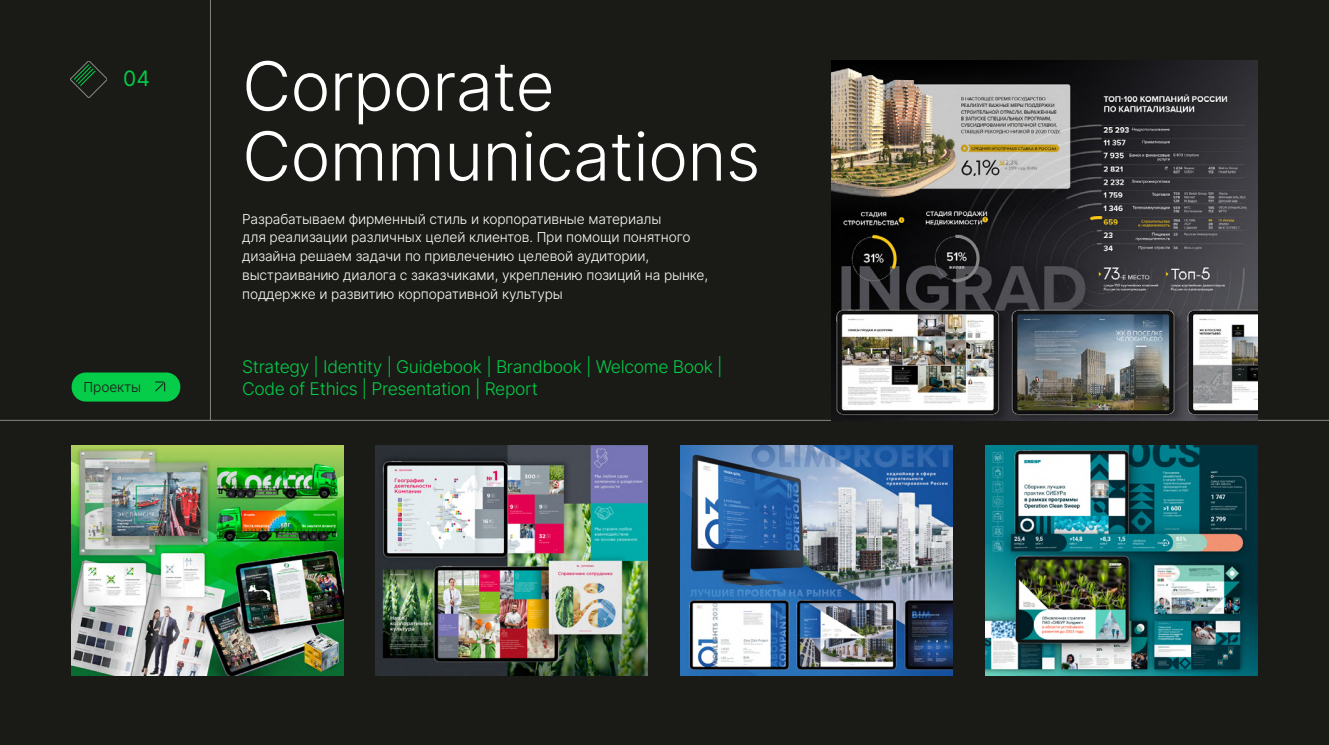
<style>
.page{position:relative;width:1329px;height:745px;background:#fff}
.page>*{position:absolute;margin:0;border:0;box-sizing:border-box;transform-origin:0 0}
.t1{font:300 67.5px/70px "Inter";letter-spacing:-.01em;color:#fff}
.t2{font:21.12px "Inter";color:#05cc49}
.t3{font:300 17.5px "Inter";letter-spacing:-.02em;color:#05cc49}
.t4{font:300 13.75px/18.8px "Inter";letter-spacing:-.01em;color:#fff}
.t5{font:300 13.75px "Inter";letter-spacing:-.01em;color:#1a1b16}
</style>
<div class="page">
<div style="left:0;top:0;width:1329px;height:744px;background:#1a1b16"></div>
<svg style="left:71px;top:61px;width:36px;height:36px"></svg>
<img style="left:72px;top:445px;width:272px;height:230px">
<img style="left:985px;top:445px;width:273px;height:230px">
<hr style="left:0;top:420px;width:1329px;height:1px;background:#858585">
<hr style="left:210px;top:0;width:1px;height:420px;background:#858585">
<img style="left:376px;top:445px;width:272px;height:230px">
<div style="left:72px;top:372px;width:108px;height:29px;background:#05cc49;border-radius:14px"></div>
<svg style="left:155px;top:381px;width:11px;height:11px"></svg>
<img style="left:831px;top:60px;width:427px;height:360px">
<img style="left:680px;top:445px;width:272px;height:230px">
<h2 class="t2" style="left:123px;top:63px;width:28px">04</h2>
<h1 class="t1" style="left:242px;top:50px;width:520px">Corporate<br>Сommunications</h1>
<p class="t4" style="left:242px;top:209px;width:467px">Разрабатываем фирменный стиль и корпоративные материалы<br>для реализации различных целей клиентов. При помощи понятного дизайна решаем задачи по привлечению целевой аудитории, выстраиванию диалога с заказчиками, укреплению позиций на рынке, поддержке и развитию корпоративной культуры</p>
<p class="t3" style="left:242px;top:353px;width:482px">Strategy | Identity | Guidebook | Brandbook | Welcome Book |</p>
<p class="t5" style="left:84px;top:376px;width:59px">Проекты</p>
<p class="t3" style="left:242px;top:376px;width:297px">Code of Ethics | Presentation | Report</p>
</div>
